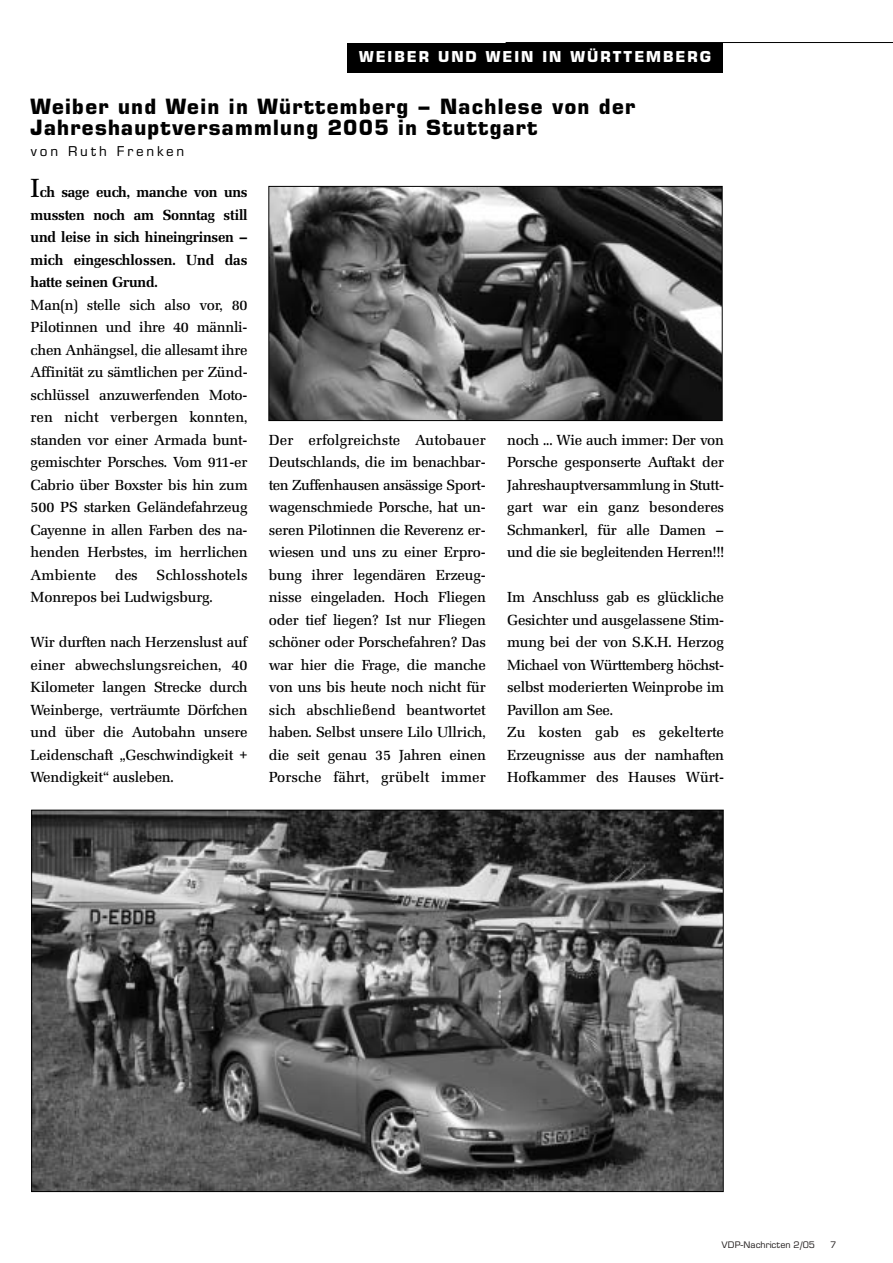
<style>
.page{position:relative;width:893px;height:1263px;background:#fff}
.page>*{position:absolute;margin:0;border:0;box-sizing:border-box;transform-origin:0 0}
.t1{font:700 21px/21px "Eurostile SB";letter-spacing:.06em;color:#000}
.t2{font:500 15px/22.5px "Matrix SB";letter-spacing:-.01em;color:#000;text-align:justify}
.t3{font:700 15px/22.5px "Matrix SB";letter-spacing:-.01em;color:#000;text-align:justify}
.t4{font:700 15px "Eurostile SB";letter-spacing:.135em;color:#fff}
.t5{font:13.5px "Eurostile SB";letter-spacing:.205em;color:#000}
.t6{font:9px "Eurostile SB";color:#231f1f}
.s1{font-weight:500;font-size:27px}
</style>
<div class="page">
<img style="left:33px;top:812px;width:688px;height:378px">
<div style="left:347px;top:43px;width:375px;height:29px;background:#000"></div>
<hr style="left:505px;top:42px;width:387px;height:1px;background:#000">
<img style="left:270px;top:188px;width:450px;height:231px">
<div style="left:268px;top:186px;width:454px;height:235px;border:1px solid #000"></div>
<p class="t4" style="left:359px;top:50px;width:353px">WEIBER UND WEIN IN WÜRTTEMBERG</p>
<h1 class="t1" style="left:31px;top:97px;width:606px">Weiber und Wein in Württemberg – Nachlese von der<br>Jahreshauptversammlung 2005 in Stuttgart</h1>
<p class="t5" style="left:31px;top:146px;width:155px">von Ruth Frenken</p>
<p class="t3" style="left:31px;top:182px;width:218px"><span class="s1">I</span>ch sage euch, manche von uns mussten noch am Sonntag still und leise in sich hineingrinsen – mich eingeschlossen. Und das hatte seinen Grund.</p>
<p class="t2" style="left:31px;top:294px;width:218px">Man(n) stelle sich also vor, 80<br>Pilotinnen und ihre 40 männli&shy;chen Anhängsel, die allesamt ihre Affinität zu sämtlichen per Zünd&shy;schlüssel anzuwerfenden Moto&shy;ren nicht verbergen konnten, standen vor einer Armada bunt&shy;gemischter Porsches. Vom 911-er Cabrio über Boxster bis hin zum 500 PS starken Geländefahrzeug Cayenne in allen Farben des na&shy;henden Herbstes, im herrlichen Ambiente</p>
<p class="t2" style="left:31px;top:564px;width:218px;text-indent:126px">Schlosshotels<br>Monrepos bei Ludwigsburg.</p>
<p class="t2" style="left:31px;top:632px;width:218px">Wir durften nach Herzenslust auf einer abwechslungsreichen, 40<br>Kilometer langen Strecke durch Weinberge, verträumte Dörfchen und über die Autobahn unsere Leidenschaft „Geschwindigkeit + Wendigkeit“ ausleben.</p>
<p class="t2" style="left:115px;top:564px;width:24px">des</p>
<p class="t2" style="left:269px;top:430px;width:218px">Der erfolgreichste Autobauer Deutschlands, die im benachbar&shy;ten Zuffenhausen ansässige Sport&shy;wagenschmiede Porsche, hat un&shy;seren Pilotinnen die Reverenz er&shy;wiesen und uns zu einer Erpro&shy;bung ihrer legendären Erzeug&shy;nisse eingeladen. Hoch Fliegen oder tief liegen? Ist nur Fliegen schöner oder Porschefahren? Das war hier die Frage, die manche von uns bis heute noch nicht für sich abschließend beantwortet haben. Selbst unsere Lilo Ullrich, die seit genau 35 Jahren einen Porsche fährt, grübelt immer</p>
<p class="t2" style="left:507px;top:430px;width:218px">noch ... Wie auch immer: Der von Porsche gesponserte Auftakt der Jahreshauptversammlung in Stutt&shy;gart war ein ganz besonderes Schmankerl, für alle Damen – und die sie begleitenden Herren!!!</p>
<p class="t2" style="left:507px;top:587px;width:218px;text-align:left">Im Anschluss gab es glückliche<br>Gesichter und ausgelassene Stim&shy;mung bei der von S.K.H. Herzog<br>Michael von Württemberg höchst&shy;selbst moderierten Weinprobe im<br>Pavillon am See.<br>Zu kosten gab es gekelterte<br>Erzeugnisse aus der namhaften<br>Hofkammer des Hauses Würt-</p>
<p class="t6" style="left:721px;top:1241px;width:95px">VDP-Nachricten 2/05</p>
<p class="t6" style="left:830px;top:1241px;width:8px">7</p>
</div>
